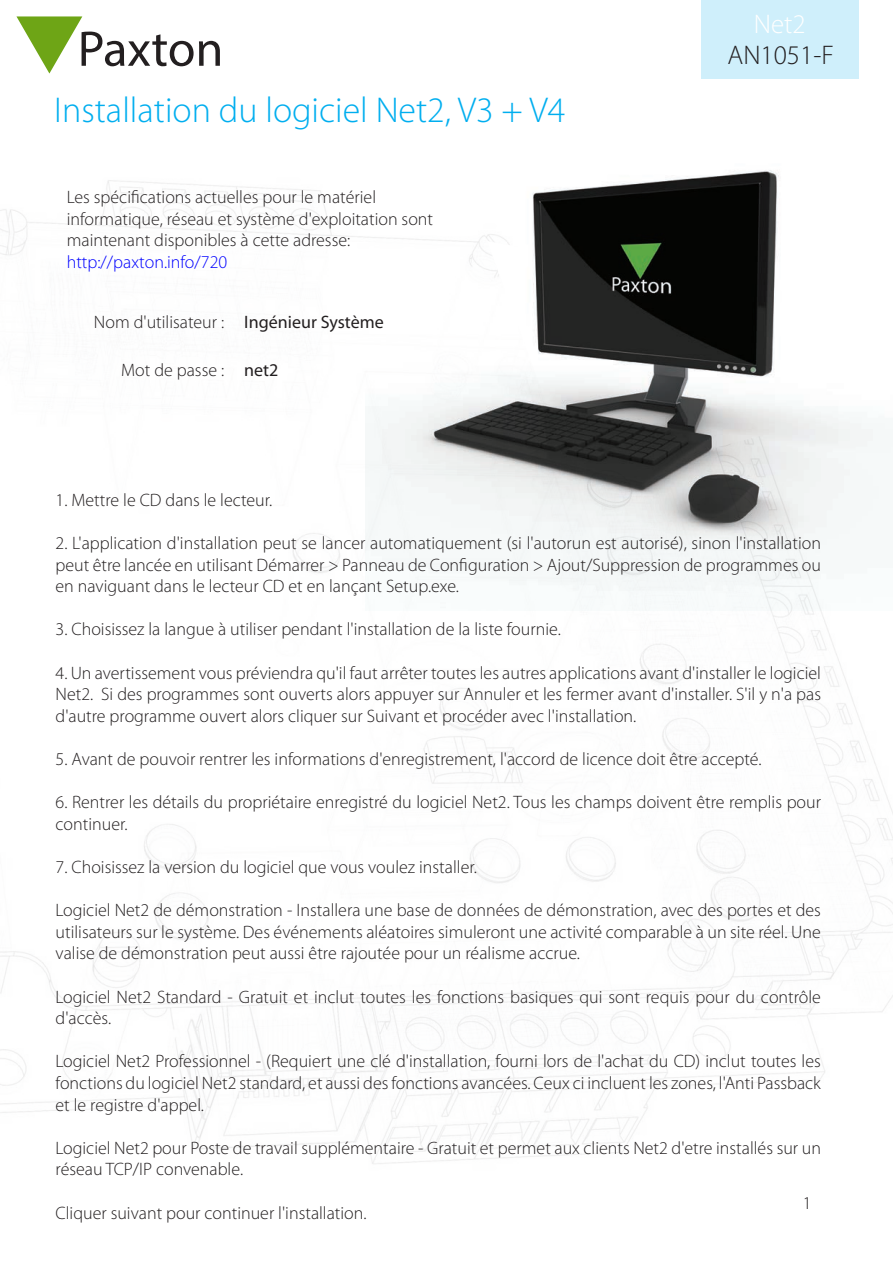
<style>
.page{position:relative;width:893px;height:1263px;background:#fff}
.page>*{position:absolute;margin:0;border:0;box-sizing:border-box;transform-origin:0 0}
.AN_Title{font:300 36px "Myriad Pro";color:#00aeef}
.AN_Title-2{font:300 27px "Myriad Pro";color:#231f20}
.AN_Title-3{font:300 27px "Myriad Pro";color:#fff}
.Text{font:300 18px/21.6px "Myriad Pro";color:#231f20;text-align:justify}
.Text_-_PC{font:300 18px/21.6px "Myriad Pro";color:#231f20}
.Text_-_PC-2{font:300 18px "Myriad Pro";color:#00f}
.Text-2{font:18px "Myriad Pro";color:#231f20}
</style>
<div class="page">
<svg style="left:16px;top:16px;width:204px;height:58px"></svg>
<img style="left:365px;top:164px;width:527px;height:446px">
<div style="left:702px;top:0;width:157px;height:79px;background:#cfeffb"></div>
<p class="AN_Title-3" style="left:754px;top:8px;width:53px">Net2</p>
<p class="AN_Title" style="left:54px;top:89px;width:513px">Installation du logiciel Net2, V3 + V4</p>
<p class="Text_-_PC" style="left:67px;top:186px;width:368px">Les spécifications actuelles pour le matériel informatique, réseau et système d'exploitation sont maintenant disponibles à cette adresse:</p>
<p class="Text_-_PC-2" style="left:67px;top:251px;width:162px">http://paxton.info/720</p>
<p class="Text" style="left:94px;top:311px;width:132px">Nom d'utilisateur :</p>
<p class="Text" style="left:121px;top:359px;width:105px">Mot de passe :</p>
<p class="Text-2" style="left:244px;top:359px;width:36px">net2</p>
<p class="Text-2" style="left:244px;top:311px;width:141px">Ingénieur Système</p>
<p class="AN_Title-2" style="left:728px;top:39px;width:108px">AN1051-F</p>
<p class="Text" style="left:56px;top:489px;width:218px">1. Mettre le CD dans le lecteur.</p>
<p class="Text" style="left:56px;top:532px;width:767px">2. L'application d'installation peut se lancer automatiquement (si l'autorun est autorisé), sinon l'installation peut être lancée en utilisant Démarrer &gt; Panneau de Configuration &gt; Ajout/Suppression de programmes ou en naviguant dans le lecteur CD et en lançant Setup.exe.</p>
<p class="Text" style="left:56px;top:618px;width:507px">3. Choisissez la langue à utiliser pendant l'installation de la liste fournie.</p>
<p class="Text" style="left:56px;top:662px;width:767px">4. Un avertissement vous préviendra qu'il faut arrêter toutes les autres applications avant d'installer le logiciel Net2. Si des programmes sont ouverts alors appuyer sur Annuler et les fermer avant d'installer. S'il y n'a pas d'autre programme ouvert alors cliquer sur Suivant et procéder avec l'installation.</p>
<p class="Text" style="left:56px;top:748px;width:708px">5. Avant de pouvoir rentrer les informations d'enregistrement, l'accord de licence doit être accepté.</p>
<p class="Text" style="left:56px;top:791px;width:767px">6. Rentrer les détails du propriétaire enregistré du logiciel Net2. Tous les champs doivent être remplis pour continuer.</p>
<p class="Text" style="left:56px;top:856px;width:423px">7. Choisissez la version du logiciel que vous voulez installer.</p>
<p class="Text" style="left:56px;top:899px;width:767px">Logiciel Net2 de démonstration - Installera une base de données de démonstration, avec des portes et des utilisateurs sur le système. Des événements aléatoires simuleront une activité comparable à un site réel. Une valise de démonstration peut aussi être rajoutée pour un réalisme accrue.</p>
<p class="Text" style="left:56px;top:986px;width:767px">Logiciel Net2 Standard - Gratuit et inclut toutes les fonctions basiques qui sont requis pour du contrôle d'accès.</p>
<p class="Text" style="left:56px;top:1050px;width:767px">Logiciel Net2 Professionnel - (Requiert une clé d'installation, fourni lors de l'achat du CD) inclut toutes les fonctions du logiciel Net2 standard, et aussi des fonctions avancées. Ceux ci incluent les zones, l'Anti Passback et le registre d'appel.</p>
<p class="Text" style="left:56px;top:1137px;width:767px">Logiciel Net2 pour Poste de travail supplémentaire - Gratuit et permet aux clients Net2 d'etre installés sur un réseau TCP/IP convenable.</p>
<p class="Text" style="left:56px;top:1202px;width:313px">Cliquer suivant pour continuer l'installation.</p>
<p class="Text" style="left:803px;top:1192px;width:10px">1</p>
</div>
